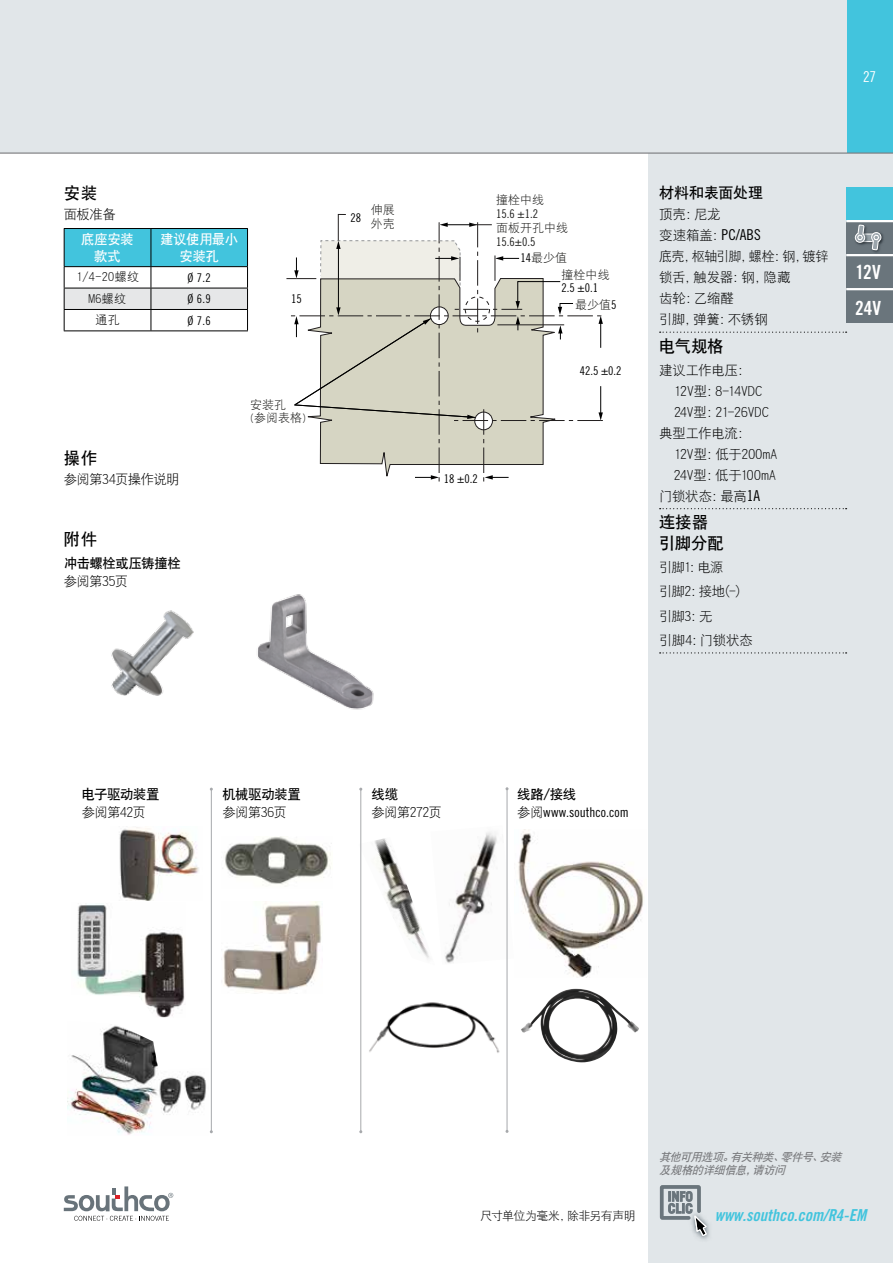
<style>
.page{position:relative;width:893px;height:1263px;background:#fff}
.page>*{position:absolute;margin:0;border:0;box-sizing:border-box;transform-origin:0 0}
.t1{font:19.5px/35.4px "Trade Gothic Bold Cond Twenty";letter-spacing:-.005em;color:#fff}
.t2{font:16.5px "Trade Gothic LT Std Bd Cn 20 Obl";color:#42c4dd}
.t3{font:16.5px/21px "DF Hei W7";letter-spacing:-.005em;color:#000}
.t4{font:15px "Trade Gothic LT Std Cn 18";color:#000}
.t5{font:15px "DF Hei W7";letter-spacing:-.005em;color:#000}
.t6{font:15px "Trade Gothic Cond Eighteen";color:#fff}
.t7{font:13.5px/21px "DF Hei W3";letter-spacing:-.035em;color:#000}
.t8{font:13.5px "DF Hei W3";letter-spacing:-.015em;color:#000}
.t9{font:13.5px "DF Hei W7";letter-spacing:-.04em;color:#000}
.t10{font:13.5px "Trade Gothic Cond Eighteen";letter-spacing:.005em;color:#000}
.t11{font:13.5px/16.2px "DF Hei W7";letter-spacing:-.04em;color:#fff;text-align:center}
.t12{font:13.5px "DF Hei W3";letter-spacing:-.005em;color:#000}
.t13{font:12px "Trade Gothic Cond Eighteen";color:#000}
.t14{font:12px/13.5px "DFP Hei W3";color:#1d1d1b}
.t15{font:12px "Trade Gothic Cond Eighteen";color:#1d1d1b}
.t16{font:12px "DF Hei W3";letter-spacing:-.06em;color:#000}
.t17{font:12px "DF Hei W3";letter-spacing:-.03em;color:#000}
.t18{font:italic 11.25px/13.5px "DF Hei W7";color:#797a7d}
.s1{font-family:"Trade Gothic Cond Eighteen";color:#000}
.s2{font-family:"DF Hei W3";font-size:13.5px}
.s3{font-family:"Trade Gothic LT Std Cn 18";font-size:15px}
.s4{font-family:"DF Hei W3"}
</style>
<div class="page">
<div style="left:846px;top:0;width:47px;height:153px;background:#42c4dd"></div>
<div style="left:0;top:0;width:846px;height:153px;background:#e1e6e9"></div>
<svg style="left:64px;top:1186px;width:109px;height:35px"></svg>
<div style="left:648px;top:153px;width:245px;height:1110px;background:#e1e6e9"></div>
<hr style="left:0;top:153px;width:893px;height:1px;background:#797a7d">
<div style="left:846px;top:187px;width:47px;height:34px;background:#42c4dd"></div>
<img style="left:699px;top:1222px;width:11px;height:18px">
<svg style="left:659px;top:1185px;width:48px;height:52px"></svg>
<div style="left:846px;top:221px;width:47px;height:102px;background:#6a757c"></div>
<img style="left:852px;top:222px;width:18px;height:1px">
<img style="left:873px;top:234px;width:11px;height:19px">
<svg style="left:854px;top:224px;width:28px;height:27px"></svg>
<hr style="left:846px;top:220px;width:47px;height:2px;background:#fff">
<hr style="left:846px;top:254px;width:47px;height:2px;background:#fff">
<hr style="left:846px;top:288px;width:47px;height:2px;background:#fff">
<svg style="left:64px;top:228px;width:184px;height:102px"></svg>
<hr style="left:64px;top:330px;width:87px;height:1px;background:#000">
<hr style="left:151px;top:330px;width:97px;height:1px;background:#000">
<img style="left:111px;top:610px;width:83px;height:86px">
<img style="left:257px;top:594px;width:117px;height:116px">
<img style="left:77px;top:905px;width:108px;height:112px">
<img style="left:67px;top:1025px;width:140px;height:110px">
<img style="left:445px;top:825px;width:62px;height:140px">
<img style="left:361px;top:837px;width:68px;height:128px">
<img style="left:369px;top:1002px;width:131px;height:51px">
<hr style="left:211px;top:789px;width:1px;height:343px;background:#a7a9ac">
<hr style="left:507px;top:789px;width:1px;height:342px;background:#a7a9ac">
<hr style="left:360px;top:789px;width:1px;height:343px;background:#a7a9ac">
<img style="left:119px;top:827px;width:80px;height:74px">
<img style="left:222px;top:836px;width:110px;height:49px">
<img style="left:221px;top:901px;width:100px;height:92px">
<img style="left:518px;top:829px;width:126px;height:148px">
<img style="left:521px;top:989px;width:118px;height:73px">
<svg style="left:660px;top:332px;width:187px;height:1px"></svg>
<svg style="left:660px;top:508px;width:187px;height:1px"></svg>
<svg style="left:660px;top:652px;width:187px;height:1px"></svg>
<hr style="left:286px;top:278px;width:30px;height:1px;background:#221f1f">
<svg style="left:291px;top:214px;width:312px;height:267px"></svg>
<p class="t3" style="left:64px;top:183px;width:35px">安装</p>
<p class="t7" style="left:64px;top:204px;width:54px">面板准备</p>
<p class="t11" style="left:81px;top:231px;width:54px">底座安装款式</p>
<p class="t11" style="left:160px;top:231px;width:79px">建议使用最小安装孔</p>
<p class="t17" style="left:76px;top:271px;width:64px">1/4-20螺纹</p>
<p class="t13" style="left:188px;top:271px;width:25px">Ø 7.2</p>
<p class="t17" style="left:89px;top:293px;width:39px">M6螺纹</p>
<p class="t13" style="left:188px;top:292px;width:25px">Ø 6.9</p>
<p class="t17" style="left:95px;top:314px;width:26px">通孔</p>
<p class="t13" style="left:188px;top:313px;width:25px">Ø 7.6</p>
<p class="t13" style="left:291px;top:292px;width:12px">15</p>
<p class="t3" style="left:64px;top:447px;width:35px">操作</p>
<p class="t7" style="left:64px;top:468px;width:118px">参阅第34页操作说明</p>
<p class="t3" style="left:64px;top:529px;width:35px">附件</p>
<p class="t9" style="left:64px;top:556px;width:119px">冲击螺栓或压铸撞栓</p>
<p class="t7" style="left:64px;top:570px;width:66px">参阅第35页</p>
<p class="t14" style="left:250px;top:398px;width:57px">安装孔<br>(参阅表格)</p>
<p class="t13" style="left:350px;top:210px;width:12px">28</p>
<p class="t14" style="left:371px;top:203px;width:25px">伸展外壳</p>
<p class="t6" style="left:863px;top:68px;width:15px">27</p>
<p class="t14" style="left:496px;top:193px;width:49px">撞栓中线</p>
<p class="t15" style="left:496px;top:207px;width:43px">15.6 ±1.2</p>
<p class="t14" style="left:496px;top:221px;width:73px">面板开孔中线</p>
<p class="t15" style="left:496px;top:235px;width:41px">15.6±0.5</p>
<p class="t14" style="left:562px;top:268px;width:49px">撞栓中线</p>
<p class="t13" style="left:562px;top:280px;width:38px">2.5 ±0.1</p>
<p class="t14" style="left:521px;top:251px;width:48px"><span class="s1">14</span>最少值</p>
<p class="t14" style="left:575px;top:298px;width:43px">最少值<span class="s1">5</span></p>
<p class="t13" style="left:580px;top:364px;width:43px">42.5 ±0.2</p>
<p class="t13" style="left:444px;top:472px;width:35px">18 ±0.2</p>
<p class="t5" style="left:659px;top:185px;width:105px">材料和表面处理</p>
<p class="t7" style="left:659px;top:204px;width:63px">顶壳：尼龙</p>
<p class="t4" style="left:659px;top:226px;width:103px"><span class="s2">变速箱盖：</span>PC/ABS</p>
<p class="t7" style="left:659px;top:246px;width:171px">底壳，枢轴引脚，螺栓：钢，镀锌锁舌，触发器：钢，隐藏<br>齿轮：乙缩醛<br>引脚，弹簧：不锈钢</p>
<p class="t3" style="left:659px;top:335px;width:66px">电气规格</p>
<p class="t7" style="left:659px;top:359px;width:93px">建议工作电压：</p>
<p class="t8" style="left:674px;top:384px;width:90px">12V型：8-14VDC</p>
<p class="t8" style="left:674px;top:405px;width:97px">24V型：21-26VDC</p>
<p class="t7" style="left:659px;top:422px;width:93px">典型工作电流：</p>
<p class="t12" style="left:674px;top:447px;width:105px">12V型：低于200mA</p>
<p class="t8" style="left:674px;top:468px;width:104px">24V型：低于100mA</p>
<p class="t7" style="left:659px;top:485px;width:103px">门锁状态：最高<span class="s3">1A</span></p>
<p class="t3" style="left:659px;top:512px;width:66px">连接器引脚分配</p>
<p class="t7" style="left:659px;top:555px;width:95px;line-height:24.3px">引脚1：电源<br>引脚2：接地(-)引脚3：无<br>引脚4：门锁状态</p>
<h1 class="t1" style="left:855px;top:255px;width:27px">12V<br>24V</h1>
<p class="t9" style="left:82px;top:787px;width:79px">电子驱动装置</p>
<p class="t7" style="left:82px;top:802px;width:66px">参阅第42页</p>
<p class="t9" style="left:222px;top:787px;width:80px">机械驱动装置</p>
<p class="t7" style="left:222px;top:802px;width:66px">参阅第36页</p>
<p class="t9" style="left:371px;top:787px;width:28px">线缆</p>
<p class="t7" style="left:371px;top:801px;width:72px">参阅第272页</p>
<p class="t9" style="left:517px;top:787px;width:61px">线路/接线</p>
<p class="t10" style="left:517px;top:804px;width:113px"><span class="s4">参阅</span>www.southco.com</p>
<p class="t16" style="left:480px;top:1209px;width:157px">尺寸单位为毫米，除非另有声明</p>
<p class="t18" style="left:659px;top:1150px;width:187px">其他可用选项。有关种类、零件号、安装及规格的详细信息，请访问</p>
<p class="t2" style="left:715px;top:1205px;width:153px">www.southco.com/R4-EM</p>
</div>
